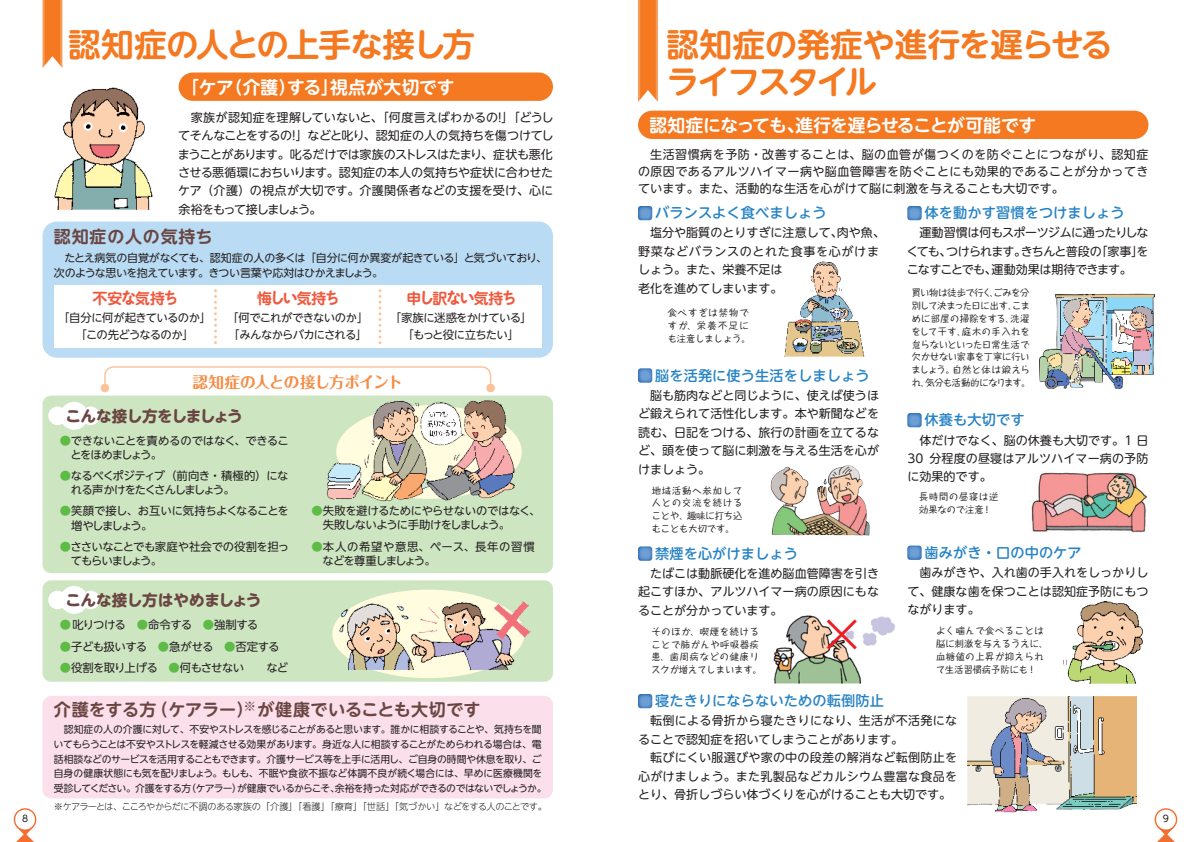
<style>
.page{position:relative;width:1191px;height:842px;background:#fff}
.page>*{position:absolute;margin:0;border:0;box-sizing:border-box;transform-origin:0 0}
.t1{font:46.8px "Koz Go Pro";color:#ee1d23}
.t2{font:700 32.6px/36.8px "UD Shin M Go Pro De";letter-spacing:-.05em;color:#f47921}
.t3{font:700 17.7px "UD Shin M Go Pro De";letter-spacing:-.035em;color:#fff}
.t4{font:700 17.7px "UD Shin M Go Pro De";letter-spacing:-.015em;color:#fff}
.t5{font:700 17px "UD Shin M Go Pro De";letter-spacing:.02em;color:#6a4542}
.t6{font:700 17px "UD Shin M Go Pro De";letter-spacing:.045em;color:#6a4542}
.t7{font:700 15.6px "Maru Fo Pro";letter-spacing:-.04em;color:#f68c45}
.t8{font:700 15.6px "UD Shin M Go Pro";letter-spacing:-.03em;color:#6a4542}
.t9{font:700 15.6px "UD Shin M Go Pro";letter-spacing:-.055em;color:#6a4542}
.t10{font:700 14.9px "UD Shin M Go Pro De";color:#f0593e}
.t11{font:500 14.2px "UD Shin M Go Pro";letter-spacing:.01em;color:#2783c5}
.t12{font:12px/18.4px "UD Shin M Go Pro";color:#231f20;text-align:justify}
.t13{font:12px/18.4px "UD Shin M Go Pro";letter-spacing:.02em;color:#231f20}
.t14{font:11.3px/14.2px "UD Shin Go NT Pro";letter-spacing:-.055em;color:#231f20}
.t15{font:11.3px/14.2px "UD Shin Go NT Pro";letter-spacing:-.075em;color:#231f20}
.t16{font:11.3px/14.2px "UD Shin Go NT Pro";letter-spacing:.045em;color:#231f20}
.t17{font:11px/14.9px "UD Shin Go NT Pro";letter-spacing:-.045em;color:#231f20}
.t18{font:9.9px/14.9px "UD Shin Go NT Pro";letter-spacing:-.045em;color:#231f20}
.t19{font:500 9.2px/12.8px "Taka Hand Std";letter-spacing:-.015em;color:#231f20}
.t20{font:500 9.2px/12.8px "Taka Hand Std";letter-spacing:.07em;color:#231f20}
.t21{font:300 9.2px "UD Shin Go NT Pro";letter-spacing:-.065em;color:#231f20}
.t22{font:500 9.2px/12.8px "Taka Hand Std";letter-spacing:.02em;color:#231f20;text-align:justify}
.t23{font:500 9.2px/12.8px "Taka Hand Std";letter-spacing:.11em;color:#231f20}
.t24{font:500 9.2px/12.8px "Taka Hand Std";letter-spacing:.09em;color:#231f20}
.t25{font:500 9.2px "Taka Hand Std";color:#231f20}
.t26{font:9.2px "UD Shin M Go Pro";color:#231f20}
.s1{font-family:"Maru Anti Std De";font-size:16.4px}
.s2{color:#5dbb46}
</style>
<div class="page">
<svg style="left:13px;top:808px;width:24px;height:34px"></svg>
<svg style="left:1154px;top:808px;width:24px;height:34px"></svg>
<svg style="left:45px;top:0;width:15px;height:65px"></svg>
<svg style="left:42px;top:0;width:3px;height:68px"></svg>
<svg style="left:60px;top:0;width:3px;height:68px"></svg>
<svg style="left:640px;top:0;width:16px;height:100px;background:#f4802d"></svg>
<svg style="left:638px;top:0;width:2px;height:102px"></svg>
<svg style="left:656px;top:0;width:2px;height:102px"></svg>
<div style="left:43px;top:580px;width:510px;height:102px;background:#cde5c1;border-radius:9px"></div>
<div style="left:43px;top:396px;width:510px;height:177px;background:#cde5c1;border-radius:9px"></div>
<div style="left:332px;top:590px;width:192px;height:88px;background:#fffce0;border-radius:50%"></div>
<svg style="left:48px;top:402px;width:52px;height:28px"></svg>
<div style="left:43px;top:222px;width:510px;height:136px;background:#b9dbf3;border-radius:14px"></div>
<div style="left:54px;top:285px;width:487px;height:62px;background:#fff"></div>
<svg style="left:253px;top:221px;width:89px;height:127px"></svg>
<svg style="left:403px;top:221px;width:116px;height:1px"></svg>
<svg style="left:48px;top:586px;width:52px;height:28px"></svg>
<svg style="left:104px;top:366px;width:388px;height:23px"></svg>
<div style="left:101px;top:384px;width:8px;height:8px;background:#fbc298;border-radius:50%"></div>
<div style="left:486px;top:384px;width:9px;height:8px;background:#fbc298;border-radius:50%"></div>
<img style="left:338px;top:600px;width:192px;height:71px">
<img style="left:54px;top:87px;width:99px;height:123px">
<img style="left:326px;top:400px;width:188px;height:101px">
<svg style="left:214px;top:291px;width:3px;height:53px"></svg>
<svg style="left:378px;top:291px;width:3px;height:53px"></svg>
<div style="left:179px;top:73px;width:374px;height:28px;background:#f47921;border-radius:14px"></div>
<div style="left:638px;top:111px;width:510px;height:28px;background:#f47921;border-radius:14px"></div>
<img style="left:773px;top:615px;width:122px;height:69px">
<img style="left:1031px;top:472px;width:116px;height:61px">
<svg style="left:638px;top:206px;width:14px;height:14px"></svg>
<svg style="left:638px;top:368px;width:14px;height:15px"></svg>
<svg style="left:638px;top:546px;width:14px;height:15px"></svg>
<svg style="left:907px;top:206px;width:14px;height:14px"></svg>
<svg style="left:907px;top:413px;width:14px;height:14px"></svg>
<svg style="left:907px;top:546px;width:14px;height:14px"></svg>
<svg style="left:638px;top:694px;width:14px;height:14px"></svg>
<img style="left:784px;top:261px;width:81px;height:96px">
<img style="left:827px;top:466px;width:20px;height:39px">
<img style="left:1063px;top:601px;width:80px;height:83px">
<img style="left:967px;top:696px;width:169px;height:117px">
<img style="left:1039px;top:293px;width:115px;height:95px">
<div style="left:43px;top:696px;width:510px;height:102px;background:#fbdfeb;border-radius:9px"></div>
<p class="t2" style="left:68px;top:24px;width:408px">認知症の人との上手な接し方</p>
<p class="t2" style="left:666px;top:24px;width:447px">認知症の発症や進行を遅らせるライフスタイル</p>
<p class="t4" style="left:181px;top:73px;width:275px">「ケア（介護）する」視点が大切です</p>
<p class="t12" style="left:178px;top:107px;width:377px">　家族が認知症を理解していないと、「何度言えばわかるの！」「どうしてそんなことをするの！」などと叱り、認知症の人の気持ちを傷つけてしまうことがあります。叱るだけでは家族のストレスはたまり、症状も悪化させる悪循環におちいります。認知症の本人の気持ちや症状に合わせたケア（介護）の視点が大切です。介護関係者などの支援を受け、心に余裕をもって接しましょう。</p>
<p class="t6" style="left:54px;top:222px;width:160px">認知症の人の気持ち</p>
<p class="t17" style="left:54px;top:250px;width:495px">　たとえ病気の自覚がなくても、認知症の人の多くは「自分に何か異変が起きている」と気づいており、次のような思いを抱えています。きつい言葉や応対はひかえましょう。</p>
<p class="t10" style="left:93px;top:286px;width:88px">不安<span class="s1">な</span>気持<span class="s1">ち</span></p>
<p class="t14" style="left:58px;top:308px;width:155px;line-height:17px;text-align:center">「自分に何が起きているのか」「この先どうなるのか」</p>
<p class="t10" style="left:257px;top:286px;width:85px">悔<span class="s1">しい</span>気持<span class="s1">ち</span></p>
<p class="t14" style="left:227px;top:308px;width:143px;line-height:17px">「何でこれができないのか」「みんなからバカにされる」</p>
<p class="t10" style="left:406px;top:286px;width:113px">申<span class="s1">し</span>訳<span class="s1">ない</span>気持<span class="s1">ち</span></p>
<p class="t14" style="left:390px;top:308px;width:144px;line-height:17px;text-align:center">「家族に迷惑をかけている」「もっと役に立ちたい」</p>
<p class="t7" style="left:192px;top:369px;width:212px">認知症の人との接し方ポイント</p>
<p class="t9" style="left:65px;top:403px;width:179px">こんな接し方をしましょう</p>
<p class="t14" style="left:70px;top:433px;width:220px;text-indent:-11px"><span class="s2">●</span>できないことを責めるのではなく、できることをほめましょう。</p>
<p class="t15" style="left:71px;top:468px;width:219px;text-indent:-11px"><span class="s2">●</span>なるべくポジティブ（前向き・積極的）になれる声かけをたくさんしましょう。</p>
<p class="t14" style="left:71px;top:504px;width:219px;text-indent:-11px"><span class="s2">●</span>笑顔で接し、お互いに気持ちよくなることを増やしましょう。</p>
<p class="t14" style="left:71px;top:539px;width:220px;text-indent:-11px"><span class="s2">●</span>ささいなことでも家庭や社会での役割を担ってもらいましょう。</p>
<p class="t8" style="left:65px;top:588px;width:197px">こんな接し方はやめましょう</p>
<p class="t14" style="left:60px;top:617px;width:200px"><span class="s2">●</span> 叱りつける　<span class="s2">●</span>命令する　<span class="s2">●</span>強制する</p>
<p class="t14" style="left:60px;top:639px;width:221px"><span class="s2">●</span>子ども扱いする　<span class="s2">●</span>急がせる　<span class="s2">●</span>否定する</p>
<p class="t14" style="left:60px;top:660px;width:230px"><span class="s2">●</span>役割を取り上げる　<span class="s2">●</span>何もさせない　　など</p>
<p class="t14" style="left:323px;top:503px;width:219px;text-indent:-11px"><span class="s2">●</span>失敗を避けるためにやらせないのではなく、失敗しないように手助けをしましょう。</p>
<p class="t16" style="left:322px;top:539px;width:214px;text-indent:-11px"><span class="s2">●</span>本人の希望や意思、ペース、長年の習慣などを尊重しましょう。</p>
<p class="t5" style="left:54px;top:696px;width:428px">介護をする方（ケアラー）<sup>※</sup>が健康でいることも大切です</p>
<p class="t18" style="left:54px;top:721px;width:494px">　認知症の人の介護に対して、不安やストレスを感じることがあると思います。誰かに相談することや、気持ちを聞いてもらうことは不安やストレスを軽減させる効果があります。身近な人に相談することがためらわれる場合は、電話相談などのサービスを活用することもできます。介護サービス等を上手に活用し、ご自身の時間や休息を取り、ご自身の健康状態にも気を配りましょう。もしも、不眠や食欲不振など体調不良が続く場合には、早めに医療機関を受診してください。介護をする方（ケアラー）が健康でいるからこそ、余裕を持った対応ができるのではないでしょうか。</p>
<p class="t21" style="left:54px;top:799px;width:494px">※ケアラーとは、こころやからだに不調のある家族の「介護」「看護」「療育」「世話」「気づかい」などをする人のことです。</p>
<p class="t3" style="left:649px;top:111px;width:388px">認知症になっても、進行を遅らせることが可能です</p>
<p class="t12" style="left:638px;top:146px;width:512px;line-height:17px">　生活習慣病を予防・改善することは、脳の血管が傷つくのを防ぐことにつながり、認知症の原因であるアルツハイマー病や脳血管障害を防ぐことにも効果的であることが分かってきています。また、活動的な生活を心がけて脳に刺激を与えることも大切です。</p>
<p class="t11" style="left:655px;top:201px;width:173px">バランスよく食べましょう</p>
<p class="t12" style="left:638px;top:223px;width:248px;text-align:left">　塩分や脂質のとりすぎに注意して、肉や魚、野菜などバランスのとれた食事を心がけましょう。また、栄養不足は<br>老化を進めてしまいます。</p>
<p class="t11" style="left:924px;top:201px;width:202px">体を動かす習慣をつけましょう</p>
<p class="t12" style="left:906px;top:223px;width:244px">　運動習慣は何もスポーツジムに通ったりしなくても、つけられます。きちんと普段の「家事」をこなすことでも、運動効果は期待できます。</p>
<p class="t19" style="left:911px;top:286px;width:121px">買い物は徒歩で行く、ごみを分別して決まった日に出す、こまめに部屋の掃除をする、洗濯をして干す、庭木の手入れを怠らないといった日常生活で欠かせない家事を丁寧に行いましょう。自然と体は鍛えられ、気分も活動的になります。</p>
<p class="t23" style="left:667px;top:306px;width:84px">食べすぎは禁物ですが、栄養不足にも注意しましょう。</p>
<p class="t11" style="left:655px;top:364px;width:216px">脳を活発に使う生活をしましょう</p>
<p class="t12" style="left:638px;top:385px;width:242px;text-indent:12px">脳も筋肉などと同じように、使えば使うほど鍛えられて活性化します。本や新聞などを読む、日記をつける、旅行の計画を立てるなど、頭を使って脳に刺激を与える生活を心がけましょう。</p>
<p class="t11" style="left:924px;top:408px;width:102px">休養も大切です</p>
<p class="t12" style="left:907px;top:430px;width:242px">　体だけでなく、脳の休養も大切です。1 日30 分程度の昼寝はアルツハイマー病の予防に効果的です。</p>
<p class="t22" style="left:651px;top:483px;width:92px">地域活動へ参加して人との交流を続けることや、趣味に打ち込むことも大切です。</p>
<p class="t11" style="left:655px;top:542px;width:145px">禁煙を心がけましょう</p>
<p class="t12" style="left:638px;top:564px;width:242px">　たばこは動脈硬化を進め脳血管障害を引き起こすほか、アルツハイマー病の原因にもなることが分かっています。</p>
<p class="t20" style="left:651px;top:624px;width:112px">そのほか、喫煙を続けることで肺がんや呼吸器疾患、歯周病などの健康リスクが増えてしまいます。</p>
<p class="t1" style="left:818px;top:605px;width:48px">×</p>
<p class="t24" style="left:919px;top:489px;width:81px">長時間の昼寝は逆効果なので注意 !</p>
<p class="t11" style="left:924px;top:541px;width:159px">歯みがき・口の中のケア</p>
<p class="t12" style="left:907px;top:563px;width:242px">　歯みがきや、入れ歯の手入れをしっかりして、健康な歯を保つことは認知症予防にもつながります。</p>
<p class="t20" style="left:936px;top:623px;width:114px">よく噛んで食べることは脳に刺激を与えるうえに、血糖値の上昇が抑えられ</p>
<p class="t25" style="left:936px;top:663px;width:98px">て生活習慣病予防にも !</p>
<p class="t11" style="left:655px;top:689px;width:230px">寝たきりにならないための転倒防止</p>
<p class="t13" style="left:638px;top:711px;width:321px">　転倒による骨折から寝たきりになり、生活が不活発になることで認知症を招いてしまうことがあります。<br>　転びにくい服選びや家の中の段差の解消など転倒防止を心がけましょう。また乳製品などカルシウム豊富な食品をとり、骨折しづらい体づくりを心がけることも大切です。</p>
<p class="t26" style="left:22px;top:811px;width:8px">8</p>
<p class="t26" style="left:1162px;top:811px;width:8px">9</p>
</div>
